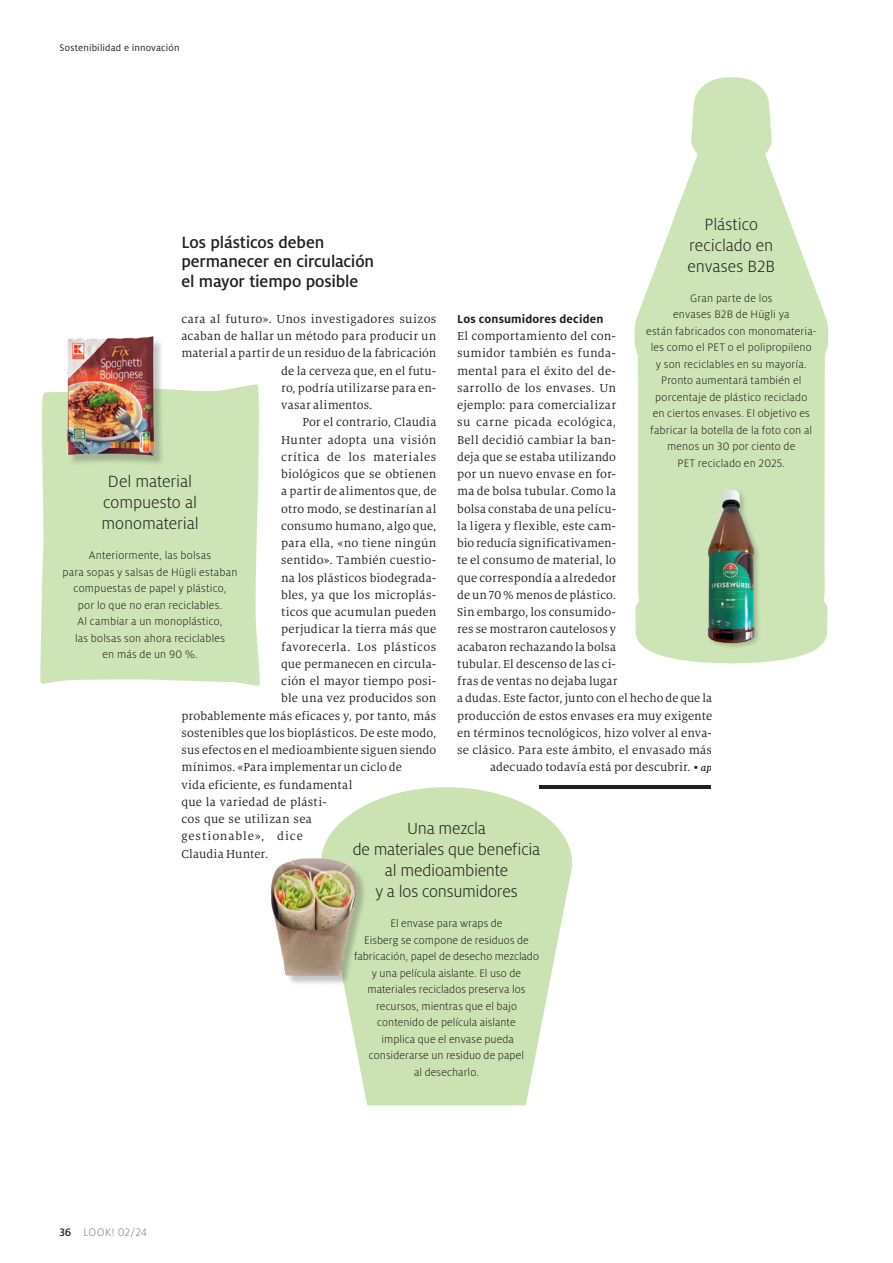
<style>
.page{position:relative;width:893px;height:1263px;background:#fff}
.page>*{position:absolute;margin:0;border:0;box-sizing:border-box;transform-origin:0 0}
.t1{font:300 18px/21px "Milo Pro";letter-spacing:-.01em;color:#231f20;text-align:center}
.t2{font:500 18px/19.5px "Milo Pro";letter-spacing:-.01em;color:#231f20}
.t3{font:12.75px "Milo Serif Pro";letter-spacing:.01em;color:#231f20}
.t4{font:12.75px "Milo Serif Pro";letter-spacing:.035em;color:#231f20}
.t5{font:12.75px "Milo Serif Pro";letter-spacing:.03em;color:#231f20}
.t6{font:12.75px "Milo Serif Pro";letter-spacing:.045em;color:#231f20}
.t7{font:700 12.75px "Milo Pro";letter-spacing:.015em;color:#231f20}
.t8{font:12.75px "Milo Serif Pro";letter-spacing:.07em;color:#231f20}
.t9{font:300 12px/16.5px "Milo Pro";letter-spacing:.01em;color:#231f20;text-align:center}
.t10{font:300 12px "Milo Pro";letter-spacing:.005em;color:#808285}
.t11{font:10.5px "Milo Pro";letter-spacing:.015em;color:#231f20}
.s1{font-weight:500;font-style:italic;font-size:10.5px}
.s2{font-weight:500;color:#231f20}
</style>
<div class="page">
<svg style="left:634px;top:77px;width:95px;height:586px;fill:#cde5b6"></svg>
<svg style="left:729px;top:77px;width:99px;height:586px;fill:#cde5b6"></svg>
<div style="left:40px;top:384px;width:220px;height:302px;background:#cde5b6"></div>
<svg style="left:328px;top:787px;width:244px;height:318px;fill:#cbe3b3"></svg>
<hr style="left:540px;top:785px;width:255px;height:4px;background:#231f20">
<img style="left:697px;top:488px;width:71px;height:161px">
<div style="left:711px;top:727px;width:161px;height:113px;background:#fff"></div>
<div style="left:69px;top:338px;width:97px;height:128px;background:#231f20;opacity:.25"></div>
<img style="left:56px;top:336px;width:105px;height:130px">
<img style="left:270px;top:838px;width:125px;height:168px">
<p class="t11" style="left:60px;top:42px;width:122px">Sostenibilidad e innovación</p>
<h1 class="t1" style="left:687px;top:214px;width:89px">Plástico reciclado en envases B2B</h1>
<p class="t9" style="left:646px;top:290px;width:172px">Gran parte de los<br>envases B2B de Hügli ya<br>están fabricados con monomateria&shy;les como el PET o el polipropileno<br>y son reciclables en su mayoría.<br>Pronto aumentará también el porcentaje de plástico reciclado<br>en ciertos envases. El objetivo es fabricar la botella de la foto con al menos un 30 por ciento de<br>PET reciclado en 2025.</p>
<h1 class="t2" style="left:181px;top:233px;width:194px">Los plásticos deben permanecer en circulación el mayor tiempo posible</h1>
<p class="t7" style="left:457px;top:312px;width:148px">Los consumidores deciden</p>
<p class="t3" style="left:457px;top:329px;width:161px">El comportamiento del con-</p>
<p class="t3" style="left:457px;top:346px;width:161px">sumidor también es funda-</p>
<p class="t3" style="left:457px;top:363px;width:161px">mental para el éxito del de-</p>
<p class="t3" style="left:457px;top:381px;width:161px">sarrollo de los envases. Un</p>
<p class="t3" style="left:457px;top:398px;width:161px">ejemplo: para comercializar</p>
<p class="t5" style="left:457px;top:415px;width:161px">su carne picada ecológica,</p>
<p class="t3" style="left:457px;top:432px;width:161px">Bell decidió cambiar la ban-</p>
<p class="t3" style="left:457px;top:450px;width:161px">deja que se estaba utilizando</p>
<p class="t3" style="left:457px;top:467px;width:161px">por un nuevo envase en for-</p>
<p class="t3" style="left:457px;top:484px;width:160px">ma de bolsa tubular. Como la</p>
<p class="t3" style="left:457px;top:501px;width:160px">bolsa constaba de una pelícu-</p>
<p class="t3" style="left:457px;top:519px;width:161px">la ligera y flexible, este cam-</p>
<p class="t3" style="left:457px;top:536px;width:160px">bio reducía significativamen-</p>
<p class="t3" style="left:457px;top:553px;width:161px">te el consumo de material, lo</p>
<p class="t3" style="left:457px;top:570px;width:160px">que correspondía a alrededor</p>
<p class="t3" style="left:457px;top:588px;width:160px">de un 70 % menos de plástico.</p>
<p class="t3" style="left:457px;top:605px;width:161px">Sin embargo, los consumido-</p>
<p class="t3" style="left:457px;top:622px;width:160px">res se mostraron cautelosos y</p>
<p class="t3" style="left:457px;top:639px;width:160px">acabaron rechazando la bolsa</p>
<p class="t3" style="left:457px;top:657px;width:160px">tubular. El descenso de las ci-</p>
<p class="t3" style="left:457px;top:674px;width:162px">fras de ventas no dejaba lugar</p>
<p class="t3" style="left:457px;top:691px;width:257px">a dudas. Este factor, junto con el hecho de que la</p>
<p class="t3" style="left:457px;top:708px;width:256px">producción de estos envases era muy exigente</p>
<p class="t3" style="left:457px;top:726px;width:257px">en términos tecnológicos, hizo volver al enva-</p>
<p class="t3" style="left:457px;top:743px;width:257px">se clásico. Para este ámbito, el envasado más</p>
<p class="t3" style="left:490px;top:760px;width:224px">adecuado todavía está por descubrir. • <span class="s1">ap</span></p>
<p class="t3" style="left:181px;top:312px;width:257px">cara al futuro». Unos investigadores suizos</p>
<p class="t3" style="left:181px;top:329px;width:256px">acaban de hallar un método para producir un</p>
<p class="t3" style="left:181px;top:346px;width:256px">material a partir de un residuo de la fabricación</p>
<p class="t3" style="left:281px;top:363px;width:157px">de la cerveza que, en el futu-</p>
<p class="t3" style="left:281px;top:381px;width:157px">ro, podría utilizarse para en-</p>
<p class="t3" style="left:281px;top:398px;width:93px">vasar alimentos.</p>
<p class="t3" style="left:302px;top:415px;width:136px">Por el contrario, Claudia</p>
<p class="t3" style="left:281px;top:432px;width:157px">Hunter adopta una visión</p>
<p class="t6" style="left:281px;top:450px;width:157px">crítica de los materiales</p>
<p class="t3" style="left:281px;top:467px;width:157px">biológicos que se obtienen</p>
<p class="t3" style="left:281px;top:484px;width:157px">a partir de alimentos que, de</p>
<p class="t3" style="left:281px;top:501px;width:157px">otro modo, se destinarían al</p>
<p class="t3" style="left:281px;top:519px;width:157px">consumo humano, algo que,</p>
<p class="t3" style="left:281px;top:536px;width:157px">para ella, «no tiene ningún</p>
<p class="t3" style="left:281px;top:553px;width:157px">sentido». También cuestio-</p>
<p class="t3" style="left:281px;top:570px;width:157px">na los plásticos biodegrada-</p>
<p class="t3" style="left:281px;top:588px;width:157px">bles, ya que los microplás-</p>
<p class="t3" style="left:281px;top:605px;width:157px">ticos que acumulan pueden</p>
<p class="t3" style="left:281px;top:622px;width:157px">perjudicar la tierra más que</p>
<p class="t4" style="left:281px;top:639px;width:157px">favorecerla. Los plásticos</p>
<p class="t3" style="left:281px;top:657px;width:157px">que permanecen en circula-</p>
<p class="t3" style="left:281px;top:674px;width:157px">ción el mayor tiempo posi-</p>
<p class="t3" style="left:281px;top:691px;width:157px">ble una vez producidos son</p>
<p class="t3" style="left:181px;top:708px;width:257px">probablemente más eficaces y, por tanto, más</p>
<p class="t3" style="left:181px;top:726px;width:257px">sostenibles que los bioplásticos. De este modo,</p>
<p class="t3" style="left:181px;top:743px;width:256px">sus efectos en el medioambiente siguen siendo</p>
<p class="t3" style="left:181px;top:760px;width:222px">mínimos. «Para implementar un ciclo de</p>
<p class="t3" style="left:181px;top:777px;width:173px">vida eficiente, es fundamental</p>
<p class="t3" style="left:181px;top:795px;width:147px">que la variedad de plásti-</p>
<p class="t3" style="left:181px;top:812px;width:132px">cos que se utilizan sea</p>
<p class="t8" style="left:181px;top:829px;width:123px">gestionable», dice</p>
<p class="t3" style="left:181px;top:846px;width:88px">Claudia Hunter.</p>
<h1 class="t1" style="left:101px;top:471px;width:99px">Del material compuesto al monomaterial</h1>
<p class="t9" style="left:63px;top:547px;width:176px">Anteriormente, las bolsas<br>para sopas y salsas de Hügli estaban compuestas de papel y plástico,<br>por lo que no eran reciclables.<br>Al cambiar a un monoplástico,<br>las bolsas son ahora reciclables<br>en más de un 90 %.</p>
<h1 class="t1" style="left:353px;top:818px;width:189px">Una mezcla<br>de materiales que beneficia al medioambiente<br>y a los consumidores</h1>
<p class="t9" style="left:354px;top:915px;width:186px">El envase para wraps de<br>Eisberg se compone de residuos de fabricación, papel de desecho mezclado y una película aislante. El uso de materiales reciclados preserva los recursos, mientras que el bajo contenido de película aislante<br>implica que el envase pueda considerarse un residuo de papel<br>al desecharlo.</p>
<p class="t10" style="left:60px;top:1226px;width:89px"><span class="s2">36</span> LOOK! 02/24</p>
</div>
